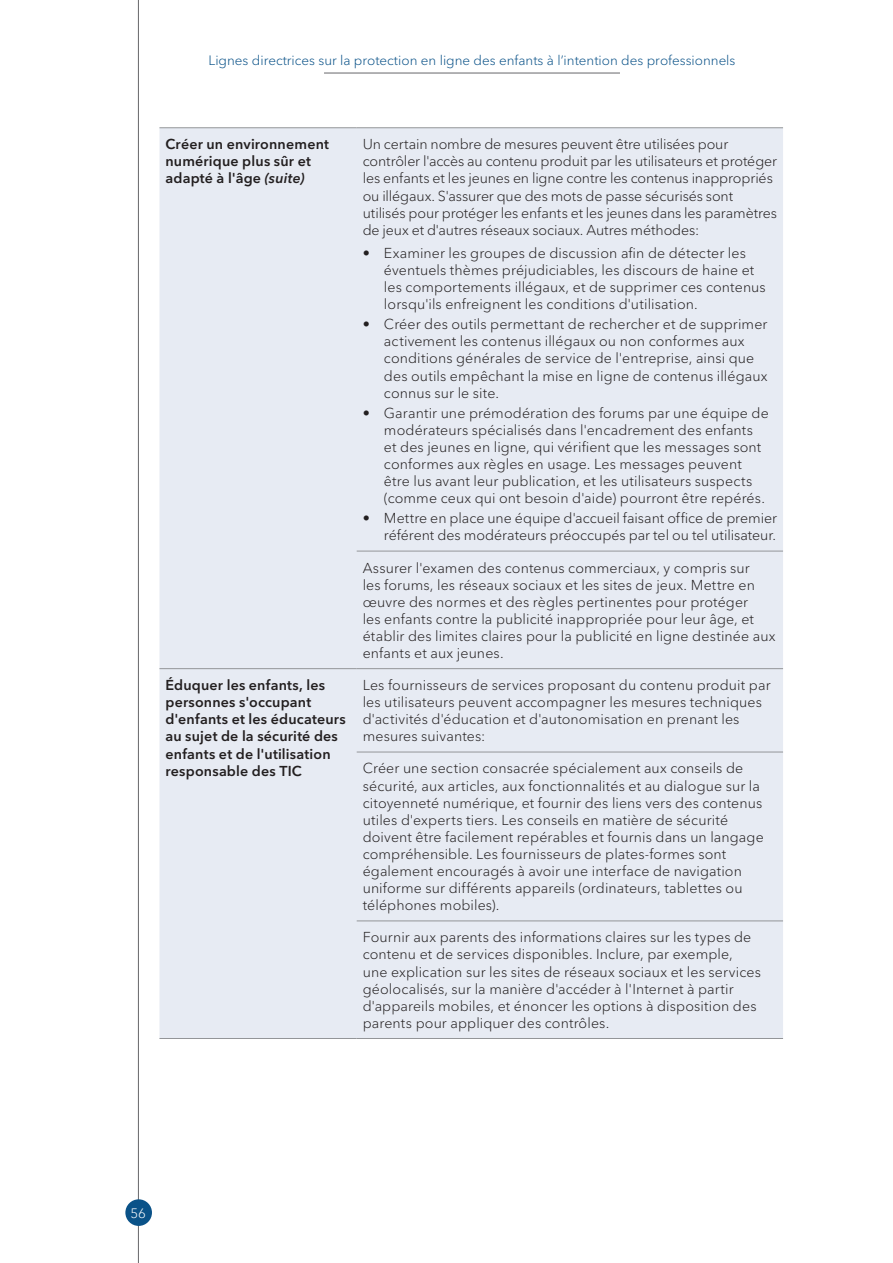
<style>
.page{position:relative;width:893px;height:1263px;background:#fff}
.page>*{position:absolute;margin:0;border:0;box-sizing:border-box;transform-origin:0 0}
.Table_text{font:300 14.25px/17.1px "Avenir Next LT Pro";letter-spacing:.005em;color:#231f20}
.Table_bullet{font:300 14.25px/17.1px "Avenir Next LT Pro";letter-spacing:.005em;color:#231f20}
.Table_text-2{font:600 14.25px/17.1px "Avenir Next LT Pro";letter-spacing:.015em;color:#231f20}
.t1{font:300 13.5px "Avenir Next LT Pro";color:#0a5288}
.t2{font:300 13.5px "Avenir Next LT Pro";color:#fff}
.s1{font-style:italic}
</style>
<div class="page">
<hr style="left:138px;top:0;width:1px;height:1263px;background:#67676a">
<div style="left:125px;top:1199px;width:27px;height:27px;background:#0a5288;border-radius:50%"></div>
<hr style="left:324px;top:73px;width:296px;height:1px;background:#67676a">
<div style="left:159px;top:128px;width:624px;height:910px;background:#e7ebf3"></div>
<hr style="left:159px;top:127px;width:198px;height:1px;background:#939598">
<hr style="left:357px;top:127px;width:426px;height:1px;background:#939598">
<hr style="left:357px;top:551px;width:426px;height:1px;background:#939598">
<hr style="left:159px;top:668px;width:198px;height:1px;background:#939598">
<hr style="left:357px;top:668px;width:426px;height:1px;background:#939598">
<hr style="left:357px;top:752px;width:426px;height:1px;background:#939598">
<hr style="left:357px;top:921px;width:426px;height:1px;background:#939598">
<hr style="left:159px;top:1038px;width:198px;height:1px;background:#939598">
<hr style="left:357px;top:1038px;width:426px;height:1px;background:#939598">
<p class="t1" style="left:209px;top:52px;width:528px">Lignes directrices sur la protection en ligne des enfants à l’intention des professionnels</p>
<p class="Table_text-2" style="left:165px;top:136px;width:165px">Créer un environnement numérique plus sûr et adapté à l'âge <span class="s1">(suite)</span></p>
<p class="Table_text" style="left:363px;top:136px;width:416px">Un certain nombre de mesures peuvent être utilisées pour contrôler l'accès au contenu produit par les utilisateurs et protéger les enfants et les jeunes en ligne contre les contenus inappropriés ou illégaux. S'assurer que des mots de passe sécurisés sont utilisés pour protéger les enfants et les jeunes dans les paramètres de jeux et d'autres réseaux sociaux. Autres méthodes:</p>
<p class="Table_bullet" style="left:384px;top:244px;width:383px;text-indent:-21px">• Examiner les groupes de discussion afin de détecter les éventuels thèmes préjudiciables, les discours de haine et les comportements illégaux, et de supprimer ces contenus lorsqu'ils enfreignent les conditions d'utilisation.</p>
<p class="Table_bullet" style="left:384px;top:316px;width:385px;text-indent:-21px">• Créer des outils permettant de rechercher et de supprimer activement les contenus illégaux ou non conformes aux conditions générales de service de l'entreprise, ainsi que des outils empêchant la mise en ligne de contenus illégaux connus sur le site.</p>
<p class="Table_bullet" style="left:384px;top:404px;width:386px;text-indent:-21px">• Garantir une prémodération des forums par une équipe de modérateurs spécialisés dans l'encadrement des enfants et des jeunes en ligne, qui vérifient que les messages sont conformes aux règles en usage. Les messages peuvent être lus avant leur publication, et les utilisateurs suspects (comme ceux qui ont besoin d'aide) pourront être repérés.</p>
<p class="Table_bullet" style="left:363px;top:510px;width:416px;text-align:right">• Mettre en place une équipe d'accueil faisant office de premier référent des modérateurs préoccupés par tel ou tel utilisateur.</p>
<p class="Table_text" style="left:363px;top:559px;width:414px">Assurer l'examen des contenus commerciaux, y compris sur<br>les forums, les réseaux sociaux et les sites de jeux. Mettre en œuvre des normes et des règles pertinentes pour protéger<br>les enfants contre la publicité inappropriée pour leur âge, et établir des limites claires pour la publicité en ligne destinée aux enfants et aux jeunes.</p>
<p class="Table_text-2" style="left:165px;top:676px;width:182px">Éduquer les enfants, les personnes s'occupant d'enfants et les éducateurs au sujet de la sécurité des enfants et de l'utilisation responsable des TIC</p>
<p class="Table_text" style="left:363px;top:677px;width:409px">Les fournisseurs de services proposant du contenu produit par les utilisateurs peuvent accompagner les mesures techniques d'activités d'éducation et d'autonomisation en prenant les mesures suivantes:</p>
<p class="Table_text" style="left:363px;top:760px;width:403px">Créer une section consacrée spécialement aux conseils de sécurité, aux articles, aux fonctionnalités et au dialogue sur la citoyenneté numérique, et fournir des liens vers des contenus utiles d'experts tiers. Les conseils en matière de sécurité doivent être facilement repérables et fournis dans un langage compréhensible. Les fournisseurs de plates-formes sont également encouragés à avoir une interface de navigation uniforme sur différents appareils (ordinateurs, tablettes ou téléphones mobiles).</p>
<p class="Table_text" style="left:363px;top:929px;width:400px">Fournir aux parents des informations claires sur les types de contenu et de services disponibles. Inclure, par exemple, une explication sur les sites de réseaux sociaux et les services géolocalisés, sur la manière d'accéder à l'Internet à partir d'appareils mobiles, et énoncer les options à disposition des parents pour appliquer des contrôles.</p>
<p class="t2" style="left:130px;top:1205px;width:17px">56</p>
</div>
